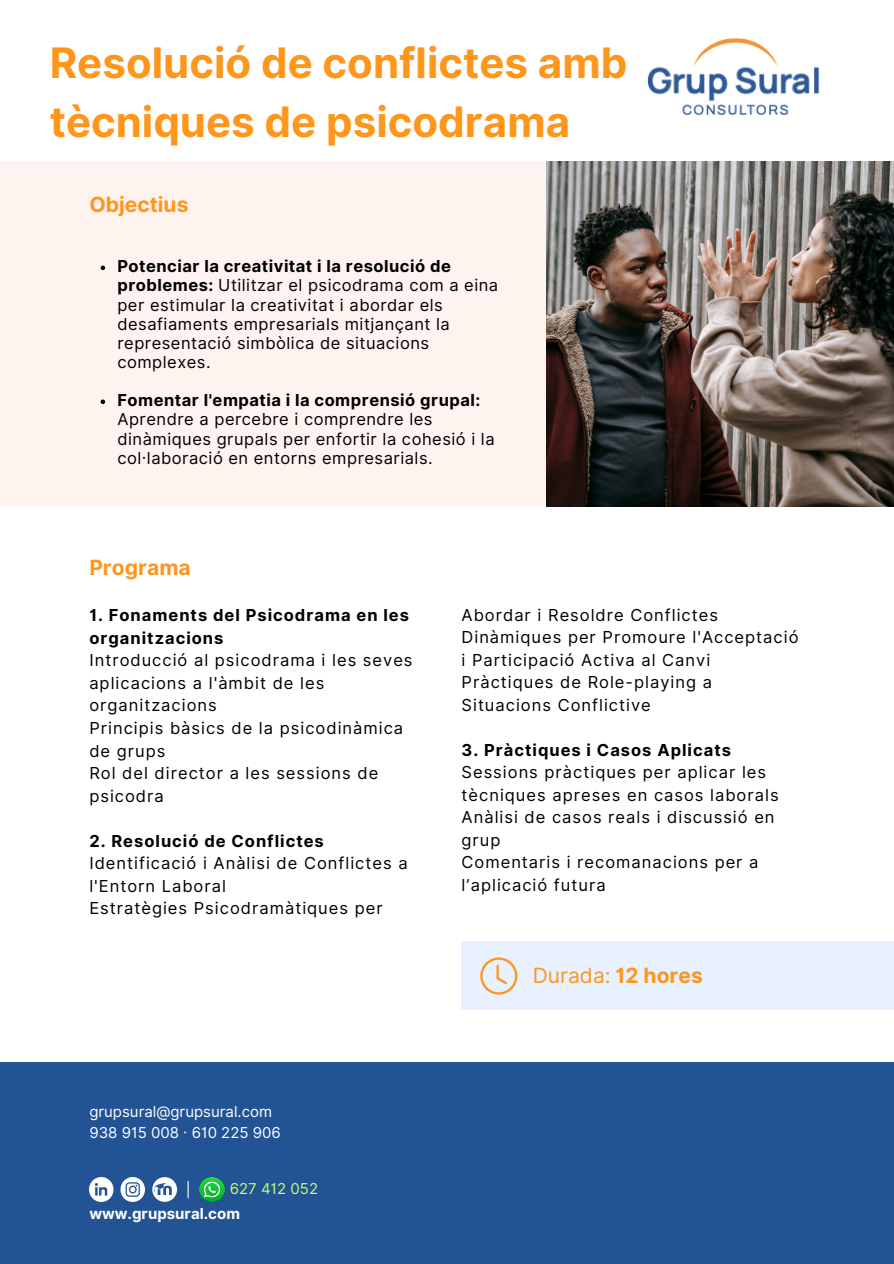
<style>
.page{position:relative;width:894px;height:1264px;background:#fff}
.page>*{position:absolute;margin:0;border:0;box-sizing:border-box;transform-origin:0 0}
.t1{font:700 42px/58.5px "Inter";color:#ff961c}
.t2{font:700 21px "Inter";color:#ff961c}
.t3{font:21px "Inter";color:#ff961c}
.t4{font:16.5px/22.5px "Inter";letter-spacing:.06em;color:#000}
.t5{font:16.5px/19.2px "Inter";letter-spacing:.03em;color:#000}
.t6{font:700 16.5px/22.5px "Inter";letter-spacing:.06em;color:#000}
.t7{font:700 16.5px "Inter";letter-spacing:.03em;color:#000}
.t8{font:15px/20.2px "Inter";color:#fff}
.t9{font:700 15px "Inter";color:#fff}
.t10{font:15px "Inter";color:#c1ff72}
.s1{font-weight:700}
</style>
<div class="page">
<div style="left:0;top:161px;width:893px;height:345px;background:#fff3ef"></div>
<div style="left:0;top:1062px;width:893px;height:201px;background:#225394"></div>
<div style="left:461px;top:941px;width:432px;height:69px;background:#e7f1ff"></div>
<img style="left:647px;top:38px;width:172px;height:77px">
<svg style="left:480px;top:957px;width:37px;height:37px"></svg>
<img style="left:89px;top:1177px;width:25px;height:24px">
<img style="left:120px;top:1177px;width:25px;height:24px">
<svg style="left:152px;top:1177px;width:25px;height:24px"></svg>
<img style="left:200px;top:1177px;width:25px;height:24px">
<svg style="left:187px;top:1181px;width:2px;height:17px"></svg>
<svg style="left:101px;top:265px;width:4px;height:5px"></svg>
<svg style="left:101px;top:399px;width:4px;height:5px"></svg>
<img style="left:546px;top:161px;width:347px;height:346px">
<h1 class="t1" style="left:50px;top:33px;width:579px">Resolució de conflictes amb tècniques de psicodrama</h1>
<p class="t2" style="left:89px;top:191px;width:101px">Objectius</p>
<p class="t5" style="left:117px;top:257px;width:382px"><span class="s1">Potenciar la creativitat i la resolució de problemes:</span> Utilitzar el psicodrama com a eina per estimular la creativitat i abordar els desafiaments empresarials mitjançant la representació simbòlica de situacions complexes.</p>
<p class="t7" style="left:117px;top:390px;width:364px">Fomentar l'empatia i la comprensió grupal:</p>
<p class="t5" style="left:117px;top:410px;width:378px">Aprendre a percebre i comprendre les dinàmiques grupals per enfortir la cohesió i la col·laboració en entorns empresarials.</p>
<p class="t2" style="left:89px;top:555px;width:103px">Programa</p>
<p class="t6" style="left:89px;top:604px;width:321px">1. Fonaments del Psicodrama en les organitzacions</p>
<p class="t4" style="left:89px;top:649px;width:324px">Introducció al psicodrama i les seves aplicacions a l'àmbit de les organitzacions<br>Principis bàsics de la psicodinàmica de grups<br>Rol del director a les sessions de psicodra</p>
<p class="t6" style="left:89px;top:829px;width:236px">2. Resolució de Conflictes</p>
<p class="t4" style="left:89px;top:851px;width:320px">Identificació i Anàlisi de Conflictes a l'Entorn Laboral<br>Estratègies Psicodramàtiques per</p>
<p class="t8" style="left:89px;top:1101px;width:193px">grupsural@grupsural.com<br>938 915 008 · 610 225 906</p>
<p class="t10" style="left:230px;top:1179px;width:90px">627 412 052</p>
<p class="t9" style="left:89px;top:1204px;width:152px">www.grupsural.com</p>
<p class="t4" style="left:461px;top:603px;width:338px">Abordar i Resoldre Conflictes<br>Dinàmiques per Promoure l'Acceptació i Participació Activa al Canvi<br>Pràctiques de Role-playing a<br>Situacions Conflictive</p>
<p class="t6" style="left:461px;top:738px;width:271px">3. Pràctiques i Casos Aplicats</p>
<p class="t4" style="left:461px;top:761px;width:318px">Sessions pràctiques per aplicar les tècniques apreses en casos laborals<br>Anàlisi de casos reals i discussió en grup<br>Comentaris i recomanacions per a l’aplicació futura</p>
<p class="t3" style="left:532px;top:962px;width:172px">Durada: <span class="s1">12 hores</span></p>
</div>
